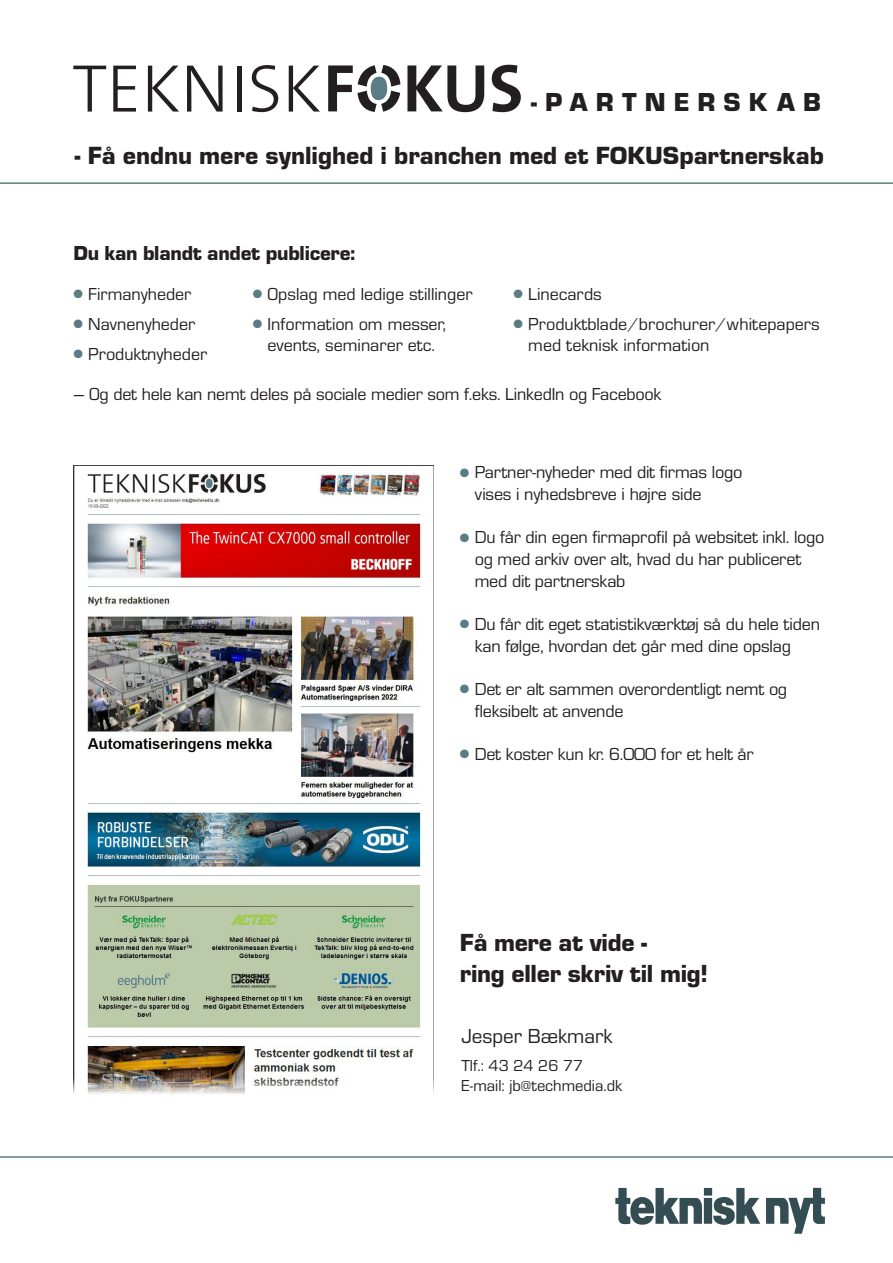
<style>
.page{position:relative;width:893px;height:1263px;background:#fff}
.page>*{position:absolute;margin:0;border:0;box-sizing:border-box;transform-origin:0 0}
.t1{font:27px "Eurostile Black DTC";letter-spacing:.3em;color:#231f20}
.t2{font:25.8px "Eurostile Black DTC";color:#231f20}
.t3{font:25.65px/30.8px "Eurostile Black DTC";letter-spacing:-.01em;color:#231f20}
.t4{font:21px "Eurostile Black DTC";letter-spacing:-.01em;color:#231f20}
.BROD_cus{font:21px "Eurostile Roman DTC";color:#231f20}
.t5{font:18px/21.6px "Eurostile Roman DTC";letter-spacing:-.01em;color:#231f20}
.BROD_cus-2{font:16.5px "Eurostile Roman DTC";color:#231f20}
.s1{color:#5b7c85}
</style>
<div class="page">
<img style="left:73px;top:465px;width:361px;height:610px">
<hr style="left:0;top:182px;width:893px;height:2px;background:#5b7c85">
<hr style="left:0;top:1156px;width:893px;height:2px;background:#5b7c85">
<img style="left:73px;top:1075px;width:361px;height:19px">
<svg style="left:407px;top:65px;width:77px;height:47px"></svg>
<svg style="left:492px;top:65px;width:29px;height:47px"></svg>
<svg style="left:73px;top:66px;width:33px;height:46px"></svg>
<svg style="left:113px;top:66px;width:23px;height:46px"></svg>
<svg style="left:148px;top:66px;width:31px;height:46px"></svg>
<svg style="left:187px;top:66px;width:36px;height:46px"></svg>
<hr style="left:237px;top:66px;width:4px;height:46px;background:#231f20">
<svg style="left:252px;top:65px;width:26px;height:47px"></svg>
<svg style="left:289px;top:66px;width:31px;height:46px"></svg>
<svg style="left:328px;top:65px;width:72px;height:47px"></svg>
<div style="left:371px;top:77px;width:16px;height:23px;background:#5b7c84;border-radius:50%"></div>
<svg style="left:766px;top:1188px;width:59px;height:46px"></svg>
<svg style="left:615px;top:1188px;width:145px;height:37px"></svg>
<p class="t1" style="left:531px;top:88px;width:292px">-PARTNERSKAB</p>
<p class="t2" style="left:74px;top:141px;width:751px">- Få endnu mere synlighed i branchen med et FOKUSpartnerskab</p>
<p class="t4" style="left:73px;top:242px;width:283px">Du kan blandt andet publicere:</p>
<p class="t5" style="left:73px;top:283px;width:120px"><span class="s1">●</span> Firmanyheder</p>
<p class="t5" style="left:73px;top:313px;width:123px"><span class="s1">●</span> Navnenyheder</p>
<p class="t5" style="left:73px;top:343px;width:135px"><span class="s1">●</span> Produktnyheder</p>
<p class="t5" style="left:253px;top:283px;width:221px"><span class="s1">●</span> Opslag med ledige stillinger</p>
<p class="t5" style="left:253px;top:314px;width:195px;line-height:21px;text-align:center"><span class="s1">●</span> Information om messer, events, seminarer etc.</p>
<p class="t5" style="left:73px;top:384px;width:589px">– Og det hele kan nemt deles på sociale medier som f.eks. LinkedIn og Facebook</p>
<p class="t5" style="left:513px;top:283px;width:90px"><span class="s1">●</span> Linecards</p>
<p class="t5" style="left:528px;top:314px;width:293px;line-height:21px;text-indent:-15px"><span class="s1">●</span> Produktblade/brochurer/whitepapers med teknisk information</p>
<p class="t5" style="left:475px;top:462px;width:269px;text-indent:-15px"><span class="s1">●</span> Partner-nyheder med dit firmas logo vises i nyhedsbreve i højre side</p>
<p class="t5" style="left:475px;top:527px;width:351px;text-indent:-15px"><span class="s1">●</span> Du får din egen firmaprofil på websitet inkl. logo og med arkiv over alt, hvad du har publiceret med dit partnerskab</p>
<p class="t5" style="left:475px;top:613px;width:347px;text-indent:-15px"><span class="s1">●</span> Du får dit eget statistikværktøj så du hele tiden kan følge, hvordan det går med dine opslag</p>
<p class="t5" style="left:475px;top:678px;width:314px;text-indent:-15px"><span class="s1">●</span> Det er alt sammen overordentligt nemt og fleksibelt at anvende</p>
<p class="t5" style="left:460px;top:743px;width:295px"><span class="s1">●</span> Det koster kun kr. 6.000 for et helt år</p>
<p class="t3" style="left:460px;top:927px;width:250px">Få mere at vide -<br>ring eller skriv til mig!</p>
<p class="BROD_cus" style="left:461px;top:1025px;width:153px">Jesper Bækmark</p>
<p class="BROD_cus-2" style="left:461px;top:1057px;width:123px">Tlf.: 43 24 26 77</p>
<p class="BROD_cus-2" style="left:461px;top:1077px;width:162px">E-mail: jb@techmedia.dk</p>
</div>
